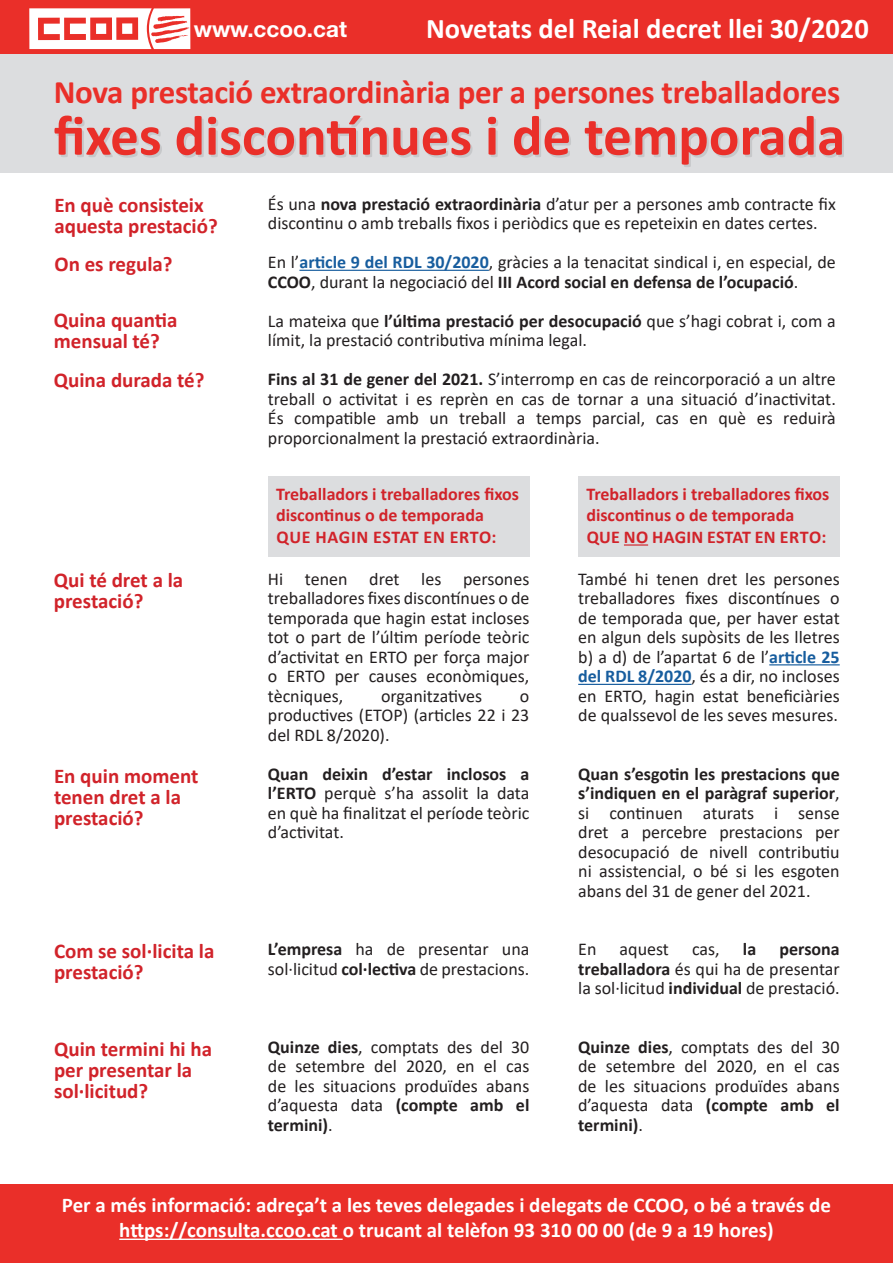
<style>
.page{position:relative;width:893px;height:1263px;background:#fff}
.page>*{position:absolute;margin:0;border:0;box-sizing:border-box;transform-origin:0 0}
.t1{font:700 33px "Calibri";letter-spacing:-.01em;color:#ea2f29}
.t2{font:700 28.5px "Calibri";color:#fff}
.t3{font:700 22.5px "Helvetica Neue";color:#fff}
.t4{font:700 21px/21px "Calibri";color:#d1232a}
.t5{font:700 21px/25.2px "Calibri";color:#fff;text-align:center}
.t6{font:18px/19.5px "Calibri";color:#231f20;text-align:justify}
.t7{font:700 18px/21.6px "Calibri";color:#d1232a}
.t8{font:700 18px "Calibri";color:#231f20}
.s1{font-weight:700}
.s2{font-weight:700;color:#175d9e}
</style>
<div class="page">
<div style="left:0;top:1184px;width:893px;height:79px;background:#ea2f29"></div>
<div style="left:0;top:53px;width:893px;height:119px;background:#dcdddf"></div>
<div style="left:0;top:0;width:893px;height:53px;background:#ea2f29"></div>
<svg style="left:29px;top:8px;width:161px;height:41px"></svg>
<svg style="left:54px;top:116px;width:790px;height:51px"></svg>
<hr style="left:299px;top:270px;width:190px;height:1px;background:#175d9e">
<div style="left:268px;top:476px;width:261px;height:81px;background:#dcdddf"></div>
<hr style="left:119px;top:1238px;width:224px;height:2px;background:#fff">
<div style="left:578px;top:476px;width:262px;height:81px;background:#dcdddf"></div>
<hr style="left:624px;top:544px;width:24px;height:2px;background:#d1232a">
<hr style="left:769px;top:664px;width:71px;height:1px;background:#175d9e">
<hr style="left:578px;top:684px;width:114px;height:1px;background:#175d9e">
<p class="t3" style="left:194px;top:15px;width:155px">www.ccoo.cat</p>
<h2 class="t2" style="left:426px;top:8px;width:444px">Novetats del Reial decret llei 30/2020</h2>
<h1 class="t1" style="left:54px;top:69px;width:788px">Nova prestació extraordinària per a persones treballadores</h1>
<p class="t4" style="left:54px;top:194px;width:165px">En què consisteix aquesta prestació?</p>
<p class="t4" style="left:54px;top:254px;width:120px">On es regula?</p>
<p class="t4" style="left:54px;top:309px;width:125px">Quina quantia mensual té?</p>
<p class="t4" style="left:54px;top:370px;width:152px">Quina durada té?</p>
<p class="t6" style="left:268px;top:194px;width:569px">És una <span class="s1">nova prestació extraordinària</span> d’atur per a persones amb contracte fix discontinu o amb treballs fixos i periòdics que es repeteixin en dates certes.</p>
<p class="t6" style="left:268px;top:252px;width:569px">En l’<span class="s2">article 9 del RDL 30/2020</span>, gràcies a la tenacitat sindical i, en especial, de<br><span class="s1">CCOO</span>, durant la negociació del <span class="s1">III Acord social en defensa de l’ocupació</span>.</p>
<p class="t6" style="left:268px;top:311px;width:569px">La mateixa que <span class="s1">l’última prestació per desocupació</span> que s’hagi cobrat i, com a límit, la prestació contributiva mínima legal.</p>
<p class="t6" style="left:268px;top:369px;width:569px"><span class="s1">Fins al 31 de gener del 2021.</span> S’interromp en cas de reincorporació a un altre treball o activitat i es reprèn en cas de tornar a una situació d’inactivitat.<br>És compatible amb un treball a temps parcial, cas en què es reduirà proporcionalment la prestació extraordinària.</p>
<p class="t7" style="left:276px;top:483px;width:245px">Treballadors i treballadores fixos discontinus o de temporada<br>QUE HAGIN ESTAT EN ERTO:</p>
<p class="t7" style="left:586px;top:483px;width:245px">Treballadors i treballadores fixos discontinus o de temporada<br>QUE NO HAGIN ESTAT EN ERTO:</p>
<p class="t4" style="left:54px;top:569px;width:131px">Qui té dret a la prestació?</p>
<p class="t4" style="left:54px;top:765px;width:146px">En quin moment tenen dret a la prestació?</p>
<p class="t6" style="left:268px;top:569px;width:263px">Hi tenen dret les persones treballadores fixes discontínues o de temporada que hagin estat incloses tot o part de l’últim període teòric d’activitat en ERTO per força major o ERTO per causes econòmiques, tècniques,</p>
<p class="t6" style="left:381px;top:686px;width:103px">organitzatives</p>
<p class="t6" style="left:268px;top:686px;width:263px;text-indent:252px">o productives (ETOP) (articles 22 i 23 del RDL 8/2020).</p>
<p class="t6" style="left:268px;top:764px;width:263px"><span class="s1">Quan deixin d’estar inclosos a l’ERTO</span> perquè s’ha assolit la data en què ha finalitzat el període teòric d’activitat.</p>
<p class="t6" style="left:578px;top:569px;width:263px">També hi tenen dret les persones treballadores fixes discontínues o de temporada que, per haver estat en algun dels supòsits de les lletres b) a d) de l’apartat 6 de l’<span class="s2">article 25 del RDL 8/2020</span>, és a dir, no incloses en ERTO, hagin estat beneficiàries de qualssevol de les seves mesures.</p>
<p class="t6" style="left:578px;top:764px;width:263px"><span class="s1">Quan s’esgotin les prestacions que s’indiquen en el paràgraf superior</span>, si continuen aturats i sense dret a percebre prestacions per desocupació de nivell contributiu ni assistencial, o bé si les esgoten abans del 31 de gener del 2021.</p>
<p class="t4" style="left:54px;top:940px;width:162px">Com se sol·licita la prestació?</p>
<p class="t6" style="left:268px;top:939px;width:263px"><span class="s1">L’empresa</span> ha de presentar una sol·licitud <span class="s1">col·lectiva</span> de prestacions.</p>
<p class="t6" style="left:578px;top:939px;width:20px">En</p>
<p class="t6" style="left:620px;top:939px;width:51px">aquest</p>
<p class="t6" style="left:692px;top:939px;width:29px">cas,</p>
<p class="t8" style="left:743px;top:936px;width:15px">la</p>
<p class="t6" style="left:578px;top:939px;width:263px;text-indent:201px"><span class="s1">persona treballadora</span> és qui ha de presentar la sol·licitud <span class="s1">individual</span> de prestació.</p>
<p class="t4" style="left:54px;top:1038px;width:160px">Quin termini hi ha per presentar la sol·licitud?</p>
<p class="t6" style="left:268px;top:1036px;width:263px"><span class="s1">Quinze dies</span>, comptats des del 30 de setembre del 2020, en el cas de les situacions produïdes abans d’aquesta data <span class="s1">(compte amb el termini)</span>.</p>
<p class="t6" style="left:578px;top:1036px;width:263px"><span class="s1">Quinze dies</span>, comptats des del 30 de setembre del 2020, en el cas de les situacions produïdes abans d’aquesta data <span class="s1">(compte amb el termini)</span>.</p>
<p class="t5" style="left:62px;top:1192px;width:771px">Per a més informació: adreça’t a les teves delegades i delegats de CCOO, o bé a través de https://consulta.ccoo.cat o trucant al telèfon 93 310 00 00 (de 9 a 19 hores)</p>
</div>
